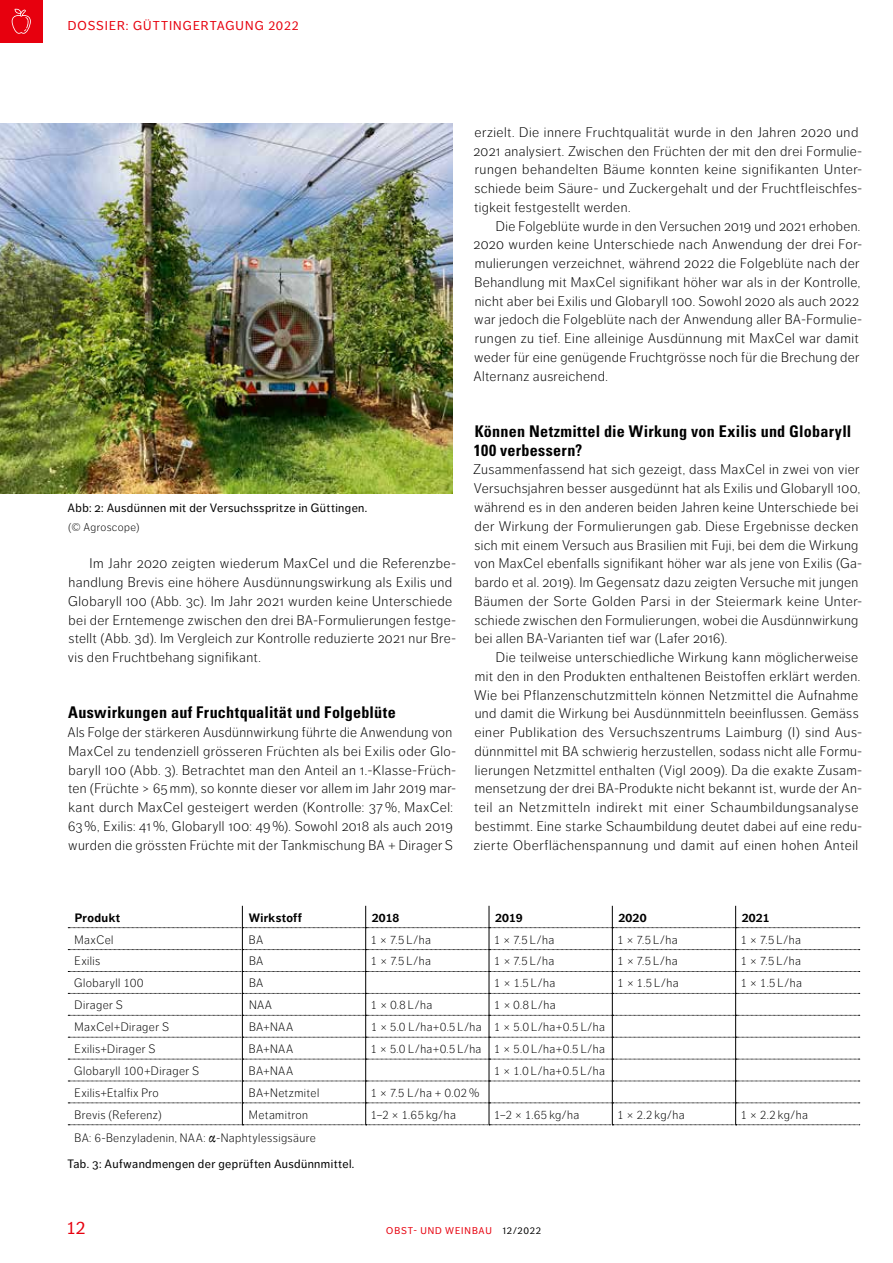
<style>
.page{position:relative;width:893px;height:1263px;background:#fff}
.page>*{position:absolute;margin:0;border:0;box-sizing:border-box;transform-origin:0 0}
.t1{font:18px "Dagny Pro";color:#e7000e}
.t2{font:700 condensed 16.2px/18.8px "Univers";letter-spacing:.015em;color:#000}
.t3{font:300 13.8px/18.8px "Dagny Pro";letter-spacing:.03em;color:#000}
.t4{font:12.75px "Dagny Pro";letter-spacing:.08em;color:#e7000e}
.t5{font:300 12.15px "Dagny Pro";letter-spacing:.03em;color:#000}
.t6{font:700 12.15px "Dagny Pro";letter-spacing:.025em;color:#000}
.t7{font:12px "Dagny Pro";letter-spacing:.03em;color:#000}
.t8{font:300 11.25px "Dagny Pro";letter-spacing:.035em;color:#000}
.t9{font:9.75px "Dagny Pro";letter-spacing:.09em;color:#e7000e}
.s1{font-family:"Garamond Premr Pro";font-weight:400;font-size:15.9px}
.s2{color:#000}
</style>
<div class="page">
<div style="left:0;top:0;width:43px;height:43px;background:#e7000e"></div>
<svg style="left:12px;top:9px;width:19px;height:25px"></svg>
<img style="left:0;top:123px;width:453px;height:370px">
<svg style="left:68px;top:906px;width:792px;height:219px"></svg>
<p class="t4" style="left:68px;top:18px;width:232px">DOSSIER: GÜTTINGERTAGUNG 2022</p>
<p class="t7" style="left:68px;top:501px;width:301px">Abb: 2: Ausdünnen mit der Versuchsspritze in Güttingen.</p>
<p class="t8" style="left:68px;top:520px;width:73px">(© Agroscope)</p>
<p class="t3" style="left:68px;top:554px;width:390px;text-indent:22px">Im Jahr 2020 zeigten wiederum MaxCel und die Referenzbe&shy;handlung Brevis eine höhere Ausdünnungswirkung als Exilis und Globaryll 100 (Abb. 3c). Im Jahr 2021 wurden keine Unterschiede bei der Erntemenge zwischen den drei BA-Formulierungen festge&shy;stellt (Abb. 3d). Im Vergleich zur Kontrolle reduzierte 2021 nur Bre&shy;vis den Fruchtbehang signifikant.</p>
<p class="t2" style="left:68px;top:703px;width:329px">Auswirkungen auf Fruchtqualität und Folgeblüte</p>
<p class="t3" style="left:67px;top:723px;width:390px">Als Folge der stärkeren Ausdünnwirkung führte die Anwendung von MaxCel zu tendenziell grösseren Früchten als bei Exilis oder Glo&shy;baryll 100 (Abb. 3). Betrachtet man den Anteil an 1.-Klasse-Früch&shy;ten (Früchte &gt; 65 mm), so konnte dieser vor allem im Jahr 2019 mar&shy;kant durch MaxCel gesteigert werden (Kontrolle: 37 %, MaxCel:<br>63 %, Exilis: 41 %, Globaryll 100: 49 %). Sowohl 2018 als auch 2019 wurden die grössten Früchte mit der Tankmischung BA + Dirager S</p>
<p class="t3" style="left:473px;top:123px;width:391px">erzielt. Die innere Fruchtqualität wurde in den Jahren 2020 und 2021 analysiert. Zwischen den Früchten der mit den drei Formulie&shy;rungen behandelten Bäume konnten keine signifikanten Unter&shy;schiede beim Säure- und Zuckergehalt und der Fruchtfleischfes&shy;tigkeit festgestellt werden.</p>
<p class="t3" style="left:473px;top:217px;width:391px;text-indent:22px">Die Folgeblüte wurde in den Versuchen 2019 und 2021 erhoben.<br>2020 wurden keine Unterschiede nach Anwendung der drei For&shy;mulierungen verzeichnet, während 2022 die Folgeblüte nach der Behandlung mit MaxCel signifikant höher war als in der Kontrolle, nicht aber bei Exilis und Globaryll 100. Sowohl 2020 als auch 2022 war jedoch die Folgeblüte nach der Anwendung aller BA-Formulie&shy;rungen zu tief. Eine alleinige Ausdünnung mit MaxCel war damit weder für eine genügende Fruchtgrösse noch für die Brechung der Alternanz ausreichend.</p>
<p class="t2" style="left:474px;top:422px;width:379px">Können Netzmittel die Wirkung von Exilis und Globaryll<br>100 verbessern?</p>
<p class="t3" style="left:473px;top:460px;width:391px">Zusammenfassend hat sich gezeigt, dass MaxCel in zwei von vier Versuchsjahren besser ausgedünnt hat als Exilis und Globaryll 100, während es in den anderen beiden Jahren keine Unterschiede bei der Wirkung der Formulierungen gab. Diese Ergebnisse decken sich mit einem Versuch aus Brasilien mit Fuji, bei dem die Wirkung von MaxCel ebenfalls signifikant höher war als jene von Exilis (Ga&shy;bardo et al. 2019). Im Gegensatz dazu zeigten Versuche mit jungen Bäumen der Sorte Golden Parsi in der Steiermark keine Unter&shy;schiede zwischen den Formulierungen, wobei die Ausdünnwirkung bei allen BA-Varianten tief war (Lafer 2016).</p>
<p class="t3" style="left:474px;top:648px;width:390px;text-indent:22px">Die teilweise unterschiedliche Wirkung kann möglicherweise mit den in den Produkten enthaltenen Beistoffen erklärt werden.<br>Wie bei Pflanzenschutzmitteln können Netzmittel die Aufnahme und damit die Wirkung bei Ausdünnmitteln beeinflussen. Gemäss einer Publikation des Versuchszentrums Laimburg (I) sind Aus&shy;dünnmittel mit BA schwierig herzustellen, sodass nicht alle Formu&shy;lierungen Netzmittel enthalten (Vigl 2009). Da die exakte Zusam&shy;mensetzung der drei BA-Produkte nicht bekannt ist, wurde der An&shy;teil an Netzmitteln indirekt mit einer Schaumbildungsanalyse bestimmt. Eine starke Schaumbildung deutet dabei auf eine redu&shy;zierte Oberflächenspannung und damit auf einen hohen Anteil</p>
<p class="t6" style="left:75px;top:910px;width:47px">Produkt</p>
<p class="t6" style="left:249px;top:910px;width:55px">Wirkstoff</p>
<p class="t6" style="left:372px;top:910px;width:29px">2018</p>
<p class="t6" style="left:495px;top:910px;width:29px">2019</p>
<p class="t6" style="left:618px;top:910px;width:30px">2020</p>
<p class="t6" style="left:742px;top:910px;width:29px">2021</p>
<p class="t5" style="left:75px;top:932px;width:40px">MaxCel</p>
<p class="t5" style="left:249px;top:932px;width:16px">BA</p>
<p class="t5" style="left:371px;top:932px;width:62px">1 × 7.5 L/ha</p>
<p class="t5" style="left:494px;top:932px;width:62px">1 × 7.5 L/ha</p>
<p class="t5" style="left:617px;top:932px;width:62px">1 × 7.5 L/ha</p>
<p class="t5" style="left:740px;top:932px;width:62px">1 × 7.5 L/ha</p>
<p class="t5" style="left:75px;top:954px;width:27px">Exilis</p>
<p class="t5" style="left:249px;top:954px;width:16px">BA</p>
<p class="t5" style="left:371px;top:954px;width:62px">1 × 7.5 L/ha</p>
<p class="t5" style="left:494px;top:954px;width:62px">1 × 7.5 L/ha</p>
<p class="t5" style="left:617px;top:954px;width:62px">1 × 7.5 L/ha</p>
<p class="t5" style="left:740px;top:954px;width:62px">1 × 7.5 L/ha</p>
<p class="t5" style="left:74px;top:976px;width:71px">Globaryll 100</p>
<p class="t5" style="left:249px;top:976px;width:16px">BA</p>
<p class="t5" style="left:494px;top:976px;width:63px">1 × 1.5 L/ha</p>
<p class="t5" style="left:617px;top:976px;width:63px">1 × 1.5 L/ha</p>
<p class="t5" style="left:740px;top:976px;width:63px">1 × 1.5 L/ha</p>
<p class="t5" style="left:75px;top:998px;width:50px">Dirager S</p>
<p class="t5" style="left:249px;top:998px;width:25px">NAA</p>
<p class="t5" style="left:371px;top:998px;width:63px">1 × 0.8 L/ha</p>
<p class="t5" style="left:494px;top:998px;width:63px">1 × 0.8 L/ha</p>
<p class="t5" style="left:75px;top:1020px;width:96px">MaxCel+Dirager S</p>
<p class="t5" style="left:249px;top:1020px;width:46px">BA+NAA</p>
<p class="t5" style="left:371px;top:1020px;width:236px">1 × 5.0 L/ha+0.5 L/ha 1 × 5.0 L/ha+0.5 L/ha</p>
<p class="t5" style="left:75px;top:1042px;width:82px">Exilis+Dirager S</p>
<p class="t5" style="left:249px;top:1042px;width:46px">BA+NAA</p>
<p class="t5" style="left:371px;top:1042px;width:236px">1 × 5.0 L/ha+0.5 L/ha 1 × 5.0 L/ha+0.5 L/ha</p>
<p class="t5" style="left:74px;top:1064px;width:126px">Globaryll 100+Dirager S</p>
<p class="t5" style="left:249px;top:1064px;width:46px">BA+NAA</p>
<p class="t5" style="left:494px;top:1064px;width:113px">1 × 1.0 L/ha+0.5 L/ha</p>
<p class="t5" style="left:75px;top:1086px;width:86px">Exilis+Etalfix Pro</p>
<p class="t5" style="left:249px;top:1086px;width:72px">BA+Netzmitel</p>
<p class="t5" style="left:371px;top:1086px;width:110px">1 × 7.5 L/ha + 0.02 %</p>
<p class="t5" style="left:75px;top:1108px;width:89px">Brevis (Referenz)</p>
<p class="t5" style="left:249px;top:1108px;width:61px">Metamitron</p>
<p class="t5" style="left:371px;top:1108px;width:87px">1–2 × 1.65 kg/ha</p>
<p class="t5" style="left:494px;top:1108px;width:87px">1–2 × 1.65 kg/ha</p>
<p class="t5" style="left:617px;top:1108px;width:69px">1 × 2.2 kg/ha</p>
<p class="t5" style="left:740px;top:1108px;width:69px">1 × 2.2 kg/ha</p>
<p class="t5" style="left:75px;top:1131px;width:243px">BA: 6-Benzyladenin, NAA: <span class="s1">α</span>-Naphtylessigsäure</p>
<p class="t7" style="left:67px;top:1157px;width:288px">Tab. 3: Aufwandmengen der geprüften Ausdünnmittel.</p>
<h1 class="t1" style="left:66px;top:1217px;width:21px">12</h1>
<p class="t9" style="left:386px;top:1225px;width:156px">OBST- UND WEINBAU <span class="s2">12/2022</span></p>
</div>
